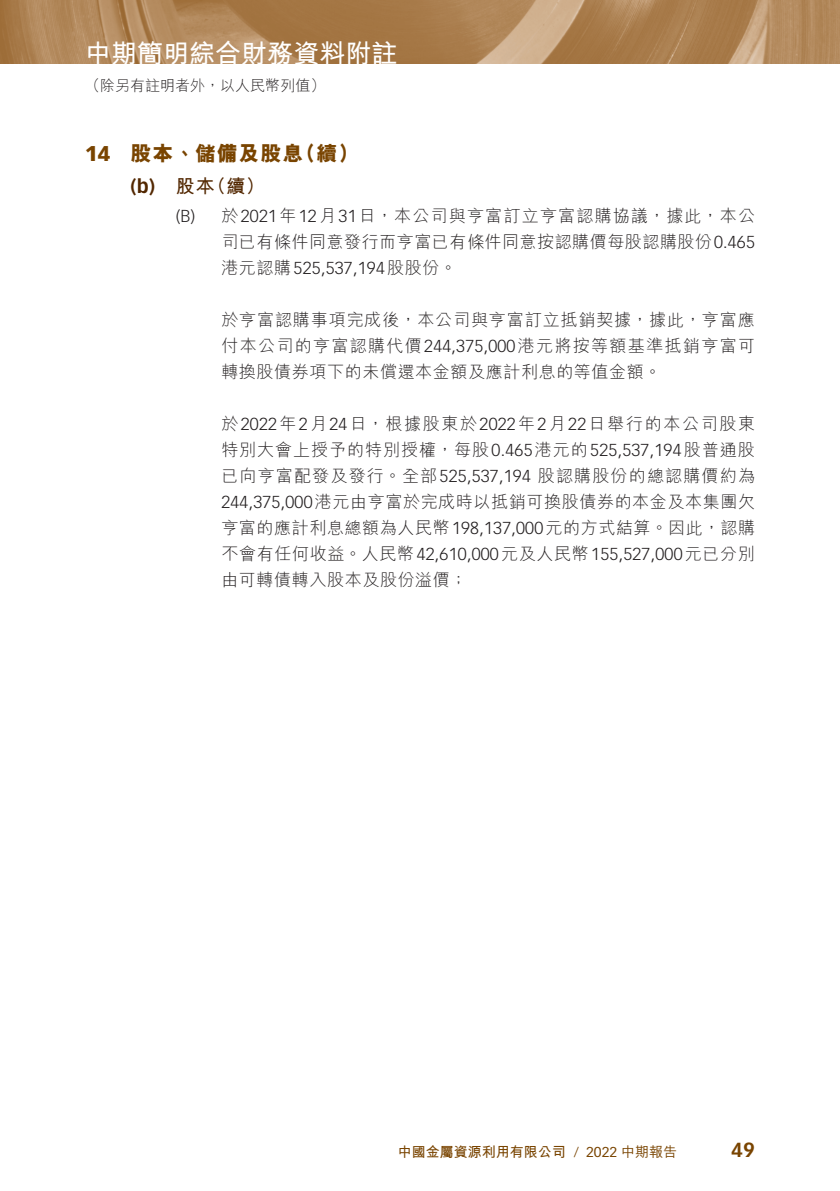
<style>
.page{position:relative;width:840px;height:1191px;background:#fff}
.page>*{position:absolute;margin:0;border:0;box-sizing:border-box;transform-origin:0 0}
.t1{font:700 26px "M Hei HK";color:#fff}
._01_H1{font:800 21px "M Hei HK";letter-spacing:.04em;color:#794400}
.t2{font:700 20px "Vectora LT Std";color:#794400}
._02_H2{font:700 19px "M Hei HK";color:#522700}
._00_txt{font:300 17px/26px "M Hei HK";letter-spacing:.035em;color:#231f20;text-align:justify}
.t3{font:300 15px "M Hei HK";color:#231f20}
.t4{font:700 14px "M Hei HK";color:#794400}
.s1{font-family:"Vectora LT Std";font-weight:900}
.s2{font-family:"Vectora LT Std"}
.s3{font-family:"Vectora LT Std";font-weight:300}
.s4{font-family:"Vectora LT Std";font-weight:400}
.s5{font-weight:500}
</style>
<div class="page">
<img style="left:0;top:0;width:839px;height:64px">
<h1 class="t1" style="left:85px;top:34px;width:313px">中期簡明綜合財務資料附註</h1>
<p class="t3" style="left:85px;top:78px;width:241px">（除另有註明者外，以人民幣列值）</p>
<p class="_01_H1" style="left:85px;top:142px;width:275px"><span class="s1">14</span> 股本、儲備及股息（續）</p>
<p class="_02_H2" style="left:130px;top:173px;width:136px"><span class="s2">(b)</span> 股本（續）</p>
<p class="_00_txt" style="left:221px;top:203px;width:535px;text-indent:-45px"><span class="s2">(B)</span> 於<span class="s2">2021</span>年<span class="s2">12</span>月<span class="s2">31</span>日，本公司與亨富訂立亨富認購協議，據此，本公司已有條件同意發行而亨富已有條件同意按認購價每股認購股份<span class="s2">0.465</span>港元認購<span class="s2">525,537,194</span>股股份。</p>
<p class="_00_txt" style="left:221px;top:307px;width:535px">於亨富認購事項完成後，本公司與亨富訂立抵銷契據，據此，亨富應付本公司的亨富認購代價<span class="s2">244,375,000</span>港元將按等額基準抵銷亨富可轉換股債券項下的未償還本金額及應計利息的等值金額。</p>
<p class="_00_txt" style="left:221px;top:411px;width:535px">於<span class="s2">2022</span>年<span class="s2">2</span>月<span class="s2">24</span>日，根據股東於<span class="s2">2022</span>年<span class="s2">2</span>月<span class="s2">22</span>日舉行的本公司股東特別大會上授予的特別授權，每股<span class="s2">0.465</span>港元的<span class="s2">525,537,194</span>股普通股已向亨富配發及發行。全部<span class="s2">525,537,194</span> 股認購股份的總認購價約為<span class="s2">244,375,000</span>港元由亨富於完成時以抵銷可換股債券的本金及本集團欠亨富的應計利息總額為人民幣<span class="s2">198,137,000</span>元的方式結算。因此，認購不會有任何收益。人民幣<span class="s2">42,610,000</span>元及人民幣<span class="s2">155,527,000</span>元已分別由可轉債轉入股本及股份溢價；</p>
<p class="t4" style="left:397px;top:1141px;width:281px">中國金屬資源利用有限公司 <span class="s3">/</span> <span class="s4">2022</span> <span class="s5">中期報告</span></p>
<p class="t2" style="left:730px;top:1137px;width:25px">49</p>
</div>
